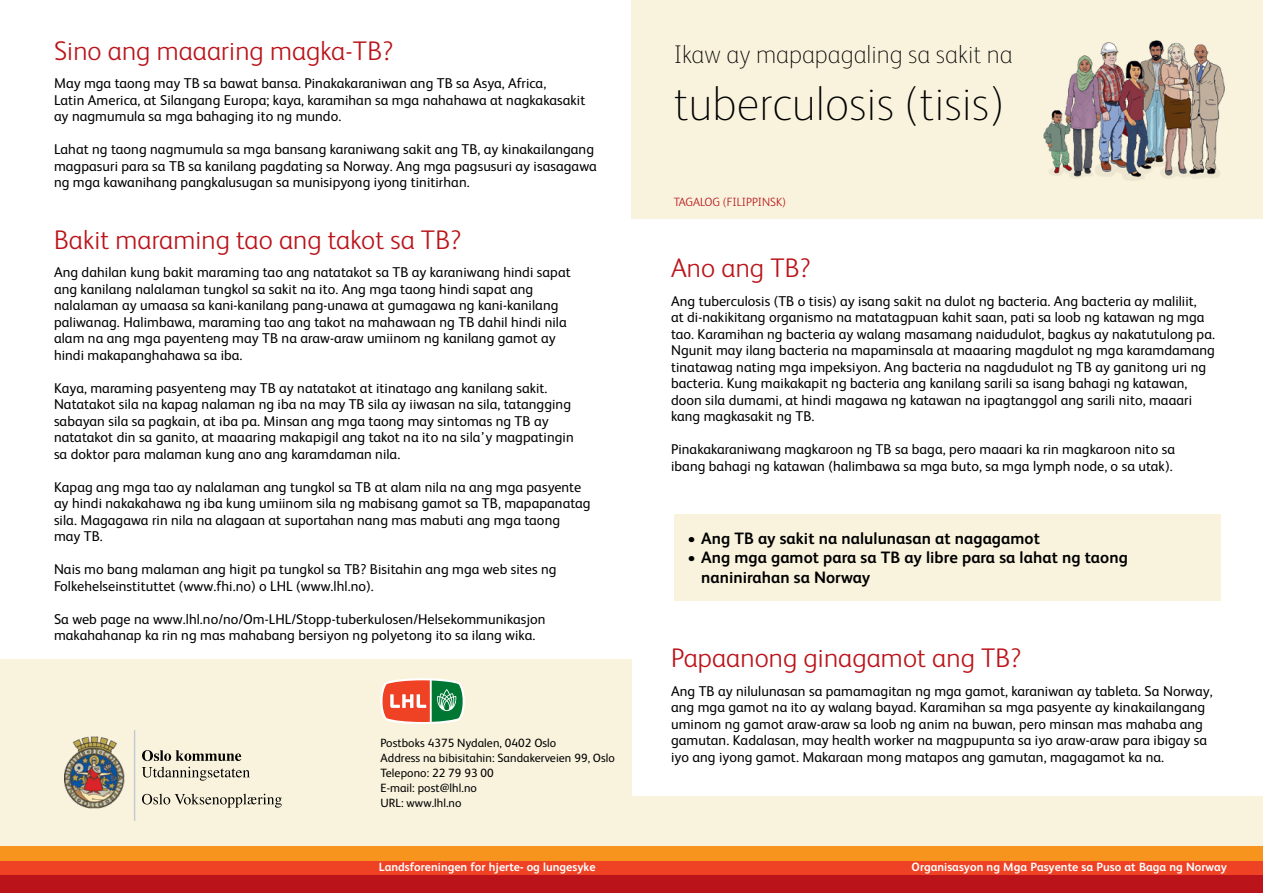
<style>
.page{position:relative;width:1263px;height:893px;background:#fff}
.page>*{position:absolute;margin:0;border:0;box-sizing:border-box;transform-origin:0 0}
.t1{font:100 48px "FS Albert";color:#000}
.t2{font:300 27px "FS Albert";letter-spacing:.005em;color:#ba141a}
.t3{font:100 25.5px "FS Albert";color:#000}
.t4{font:700 16.5px "FS Albert";letter-spacing:.005em;color:#000}
.t5{font:14.25px/16.5px "FS Albert";letter-spacing:.005em;color:#000}
.t6{font:12px "FS Albert";letter-spacing:.005em;color:#000}
.t7{font:700 12px "FS Albert";color:#fff}
.t8{font:300 12px "FS Albert";color:#ba141a}
</style>
<div class="page">
<div style="left:0;top:797px;width:1263px;height:65px;background:#f9f3dd"></div>
<div style="left:0;top:875px;width:1263px;height:18px;background:#ba141a"></div>
<div style="left:0;top:860px;width:1263px;height:15px;background:#ef4123"></div>
<div style="left:0;top:846px;width:1263px;height:14px;background:#f7941e"></div>
<div style="left:0;top:659px;width:631px;height:180px;background:#f9f3dd"></div>
<div style="left:674px;top:514px;width:546px;height:87px;background:#f9f3dd"></div>
<div style="left:631px;top:0;width:632px;height:219px;background:#f9f3dd"></div>
<svg style="left:380px;top:678px;width:85px;height:46px;background:#b78e6e"></svg>
<img style="left:64px;top:731px;width:72px;height:89px">
<svg style="left:142px;top:794px;width:140px;height:14px"></svg>
<svg style="left:142px;top:767px;width:108px;height:14px"></svg>
<svg style="left:142px;top:750px;width:99px;height:11px"></svg>
<img style="left:1043px;top:40px;width:182px;height:141px">
<p class="t2" style="left:54px;top:35px;width:341px">Sino ang maaaring magka-TB?</p>
<p class="t5" style="left:54px;top:75px;width:533px">May mga taong may TB sa bawat bansa. Pinakakaraniwan ang TB sa Asya, Africa,<br>Latin America, at Silangang Europa; kaya, karamihan sa mga nahahawa at nagkakasakit ay nagmumula sa mga bahaging ito ng mundo.</p>
<p class="t5" style="left:54px;top:141px;width:544px">Lahat ng taong nagmumula sa mga bansang karaniwang sakit ang TB, ay kinakailangang magpasuri para sa TB sa kanilang pagdating sa Norway. Ang mga pagsusuri ay isasagawa ng mga kawanihang pangkalusugan sa munisipyong iyong tinitirhan.</p>
<p class="t2" style="left:54px;top:224px;width:409px">Bakit maraming tao ang takot sa TB?</p>
<p class="t5" style="left:54px;top:264px;width:518px">Ang dahilan kung bakit maraming tao ang natatakot sa TB ay karaniwang hindi sapat ang kanilang nalalaman tungkol sa sakit na ito. Ang mga taong hindi sapat ang nalalaman ay umaasa sa kani-kanilang pang-unawa at gumagawa ng kani-kanilang paliwanag. Halimbawa, maraming tao ang takot na mahawaan ng TB dahil hindi nila alam na ang mga payenteng may TB na araw-araw umiinom ng kanilang gamot ay hindi makapanghahawa sa iba.</p>
<p class="t5" style="left:54px;top:380px;width:521px">Kaya, maraming pasyenteng may TB ay natatakot at itinatago ang kanilang sakit.<br>Natatakot sila na kapag nalaman ng iba na may TB sila ay iiwasan na sila, tatangging sabayan sila sa pagkain, at iba pa. Minsan ang mga taong may sintomas ng TB ay natatakot din sa ganito, at maaaring makapigil ang takot na ito na sila’y magpatingin sa doktor para malaman kung ano ang karamdaman nila.</p>
<p class="t5" style="left:54px;top:479px;width:538px">Kapag ang mga tao ay nalalaman ang tungkol sa TB at alam nila na ang mga pasyente ay hindi nakakahawa ng iba kung umiinom sila ng mabisang gamot sa TB, mapapanatag sila. Magagawa rin nila na alagaan at suportahan nang mas mabuti ang mga taong<br>may TB.</p>
<p class="t5" style="left:54px;top:561px;width:504px">Nais mo bang malaman ang higit pa tungkol sa TB? Bisitahin ang mga web sites ng</p>
<p class="t5" style="left:54px;top:578px;width:321px">Folkehelseinstituttet (www.fhi.no) o LHL (www.lhl.no).</p>
<p class="t5" style="left:54px;top:611px;width:493px">Sa web page na www.lhl.no/no/Om-LHL/Stopp-tuberkulosen/Helsekommunikasjon</p>
<p class="t5" style="left:54px;top:627px;width:483px">makahahanap ka rin ng mas mahabang bersiyon ng polyetong ito sa ilang wika.</p>
<p class="t6" style="left:380px;top:736px;width:177px">Postboks 4375 Nydalen, 0402 Oslo</p>
<p class="t6" style="left:380px;top:751px;width:236px">Address na bibisitahin: Sandakerveien 99, Oslo</p>
<p class="t6" style="left:380px;top:766px;width:115px">Telepono: 22 79 93 00</p>
<p class="t6" style="left:380px;top:781px;width:98px">E-mail: post@lhl.no</p>
<p class="t6" style="left:380px;top:796px;width:83px">URL: www.lhl.no</p>
<p class="t7" style="left:379px;top:860px;width:218px">Landsforeningen for hjerte- og lungesyke</p>
<p class="t3" style="left:674px;top:40px;width:340px">Ikaw ay mapapagaling sa sakit na</p>
<p class="t1" style="left:674px;top:77px;width:332px">tuberculosis (tisis)</p>
<p class="t8" style="left:674px;top:195px;width:114px">TAGALOG (FILIPPINSK)</p>
<p class="t2" style="left:671px;top:252px;width:141px">Ano ang TB?</p>
<p class="t5" style="left:671px;top:292px;width:545px">Ang tuberculosis (TB o tisis) ay isang sakit na dulot ng bacteria. Ang bacteria ay maliliit,<br>at di-nakikitang organismo na matatagpuan kahit saan, pati sa loob ng katawan ng mga tao. Karamihan ng bacteria ay walang masamang naidudulot, bagkus ay nakatutulong pa.<br>Ngunit may ilang bacteria na mapaminsala at maaaring magdulot ng mga karamdamang tinatawag nating mga impeksiyon. Ang bacteria na nagdudulot ng TB ay ganitong uri ng bacteria. Kung maikakapit ng bacteria ang kanilang sarili sa isang bahagi ng katawan, doon sila dumami, at hindi magawa ng katawan na ipagtanggol ang sarili nito, maaari kang magkasakit ng TB.</p>
<p class="t5" style="left:671px;top:441px;width:505px">Pinakakaraniwang magkaroon ng TB sa baga, pero maaari ka rin magkaroon nito sa ibang bahagi ng katawan (halimbawa sa mga buto, sa mga lymph node, o sa utak).</p>
<p class="t4" style="left:687px;top:528px;width:354px">• Ang TB ay sakit na nalulunasan at nagagamot</p>
<p class="t4" style="left:687px;top:548px;width:442px">• Ang mga gamot para sa TB ay libre para sa lahat ng taong</p>
<p class="t4" style="left:701px;top:567px;width:171px">naninirahan sa Norway</p>
<p class="t2" style="left:671px;top:642px;width:352px">Papaanong ginagamot ang TB?</p>
<p class="t5" style="left:671px;top:682px;width:543px">Ang TB ay nilulunasan sa pamamagitan ng mga gamot, karaniwan ay tableta. Sa Norway, ang mga gamot na ito ay walang bayad. Karamihan sa mga pasyente ay kinakailangang uminom ng gamot araw-araw sa loob ng anim na buwan, pero minsan mas mahaba ang gamutan. Kadalasan, may health worker na magpupunta sa iyo araw-araw para ibigay sa iyo ang iyong gamot. Makaraan mong matapos ang gamutan, magagamot ka na.</p>
<p class="t7" style="left:912px;top:860px;width:317px">Organisasyon ng Mga Pasyente sa Puso at Baga ng Norway</p>
</div>
